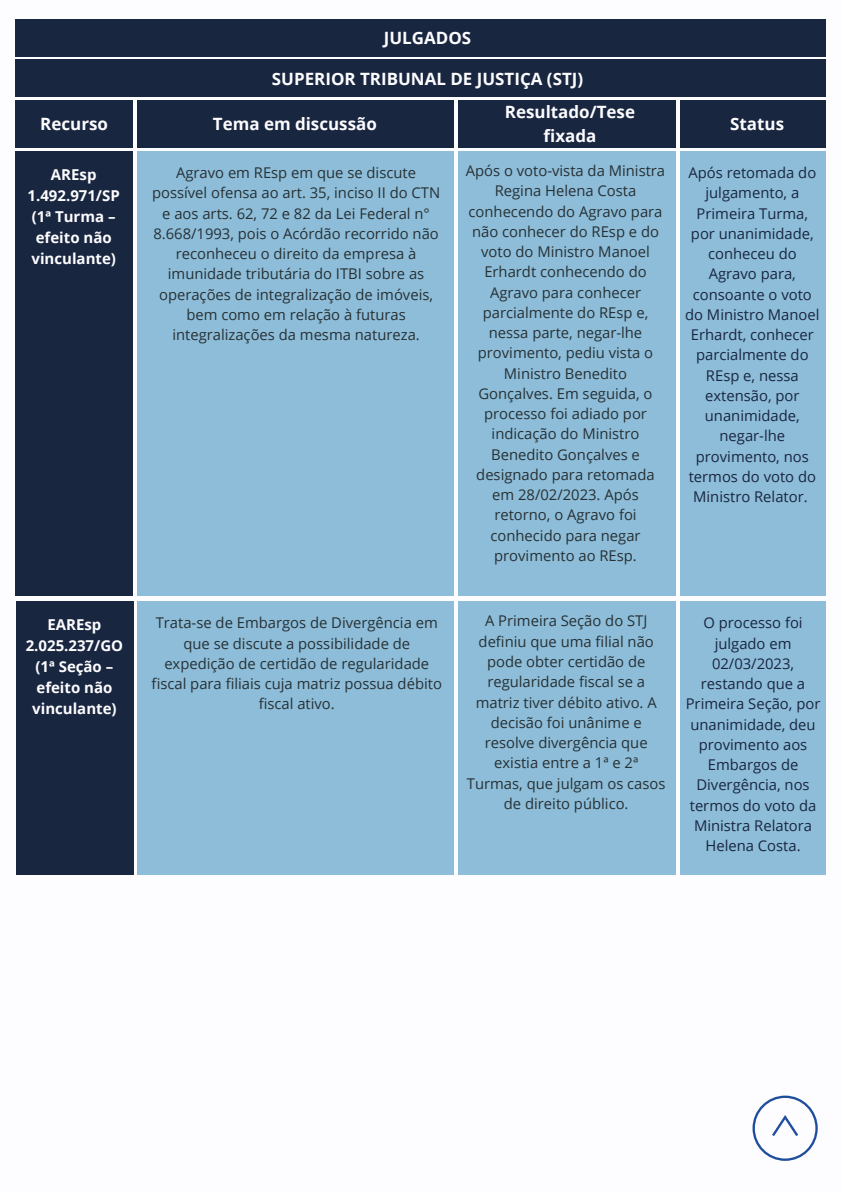
<style>
.page{position:relative;width:842px;height:1191px;background:#fff}
.page>*{position:absolute;margin:0;border:0;box-sizing:border-box;transform-origin:0 0}
.t1{font:700 17px/23.2px "Open Sans";color:#fdfcff;text-align:center}
.t2{font:700 15px/21px "Open Sans";color:#fdfcff;text-align:center}
.t3{font:14.8px/20.2px "Open Sans";color:#273134;text-align:center}
.t4{font:14.8px/20.2px "Open Sans";color:#192640;text-align:center}
</style>
<div class="page">
<div style="left:15px;top:19px;width:810px;height:37px;background:#192640"></div>
<div style="left:15px;top:59px;width:810px;height:38px;background:#192640"></div>
<div style="left:15px;top:100px;width:118px;height:47px;background:#192640"></div>
<div style="left:137px;top:100px;width:316px;height:47px;background:#192640"></div>
<div style="left:680px;top:100px;width:145px;height:47px;background:#192640"></div>
<div style="left:458px;top:100px;width:217px;height:47px;background:#192640"></div>
<div style="left:15px;top:150px;width:118px;height:445px;background:#192640"></div>
<div style="left:137px;top:151px;width:316px;height:444px;background:#8ebdd9"></div>
<div style="left:680px;top:151px;width:145px;height:444px;background:#8ebdd9"></div>
<div style="left:458px;top:151px;width:217px;height:444px;background:#8ebdd9"></div>
<svg style="left:752px;top:1095px;width:66px;height:65px"></svg>
<div style="left:16px;top:600px;width:117px;height:274px;background:#192640"></div>
<div style="left:138px;top:601px;width:316px;height:273px;background:#8ebdd9"></div>
<div style="left:681px;top:601px;width:145px;height:273px;background:#8ebdd9"></div>
<div style="left:459px;top:601px;width:217px;height:273px;background:#8ebdd9"></div>
<p class="t1" style="left:384px;top:26px;width:89px">JULGADOS</p>
<p class="t1" style="left:272px;top:67px;width:313px">SUPERIOR TRIBUNAL DE JUSTIÇA (STJ)</p>
<p class="t1" style="left:505px;top:100px;width:132px">Resultado/Tese fixada</p>
<p class="t1" style="left:40px;top:112px;width:69px">Recurso</p>
<p class="t1" style="left:213px;top:112px;width:165px">Tema em discussão</p>
<p class="t1" style="left:730px;top:112px;width:55px">Status</p>
<p class="t2" style="left:28px;top:163px;width:94px">AREsp<br>1.492.971/SP (1ª Turma – efeito não vinculante)</p>
<p class="t3" style="left:152px;top:162px;width:290px">Agravo em REsp em que se discute possível ofensa ao art. 35, inciso II do CTN e aos arts. 62, 72 e 82 da Lei Federal n° 8.668/1993, pois o Acórdão recorrido não reconheceu o direito da empresa à imunidade tributária do ITBI sobre as operações de integralização de imóveis, bem como em relação à futuras integralizações da mesma natureza.</p>
<p class="t3" style="left:466px;top:160px;width:201px">Após o voto-vista da Ministra<br>Regina Helena Costa conhecendo do Agravo para não conhecer do REsp e do voto do Ministro Manoel<br>Erhardt conhecendo do<br>Agravo para conhecer parcialmente do REsp e, nessa parte, negar-lhe provimento, pediu vista o<br>Ministro Benedito<br>Gonçalves. Em seguida, o processo foi adiado por indicação do Ministro<br>Benedito Gonçalves e designado para retomada em 28/02/2023. Após retorno, o Agravo foi conhecido para negar provimento ao REsp.</p>
<p class="t4" style="left:685px;top:162px;width:136px">Após retomada do julgamento, a<br>Primeira Turma, por unanimidade, conheceu do<br>Agravo para, consoante o voto do Ministro Manoel<br>Erhardt, conhecer parcialmente do<br>REsp e, nessa extensão, por unanimidade, negar-lhe provimento, nos termos do voto do<br>Ministro Relator.</p>
<p class="t2" style="left:26px;top:613px;width:99px">EAREsp<br>2.025.237/GO (1ª Seção – efeito não vinculante)</p>
<p class="t3" style="left:152px;top:612px;width:292px">Trata-se de Embargos de Divergência em que se discute a possibilidade de expedição de certidão de regularidade fiscal para filiais cuja matriz possua débito fiscal ativo.</p>
<p class="t3" style="left:467px;top:610px;width:200px">A Primeira Seção do STJ definiu que uma filial não pode obter certidão de regularidade fiscal se a matriz tiver débito ativo. A decisão foi unânime e resolve divergência que existia entre a 1ª e 2ª<br>Turmas, que julgam os casos de direito público.</p>
<p class="t4" style="left:686px;top:612px;width:136px">O processo foi julgado em<br>02/03/2023, restando que a<br>Primeira Seção, por unanimidade, deu provimento aos<br>Embargos de<br>Divergência, nos termos do voto da<br>Ministra Relatora<br>Helena Costa.</p>
</div>
